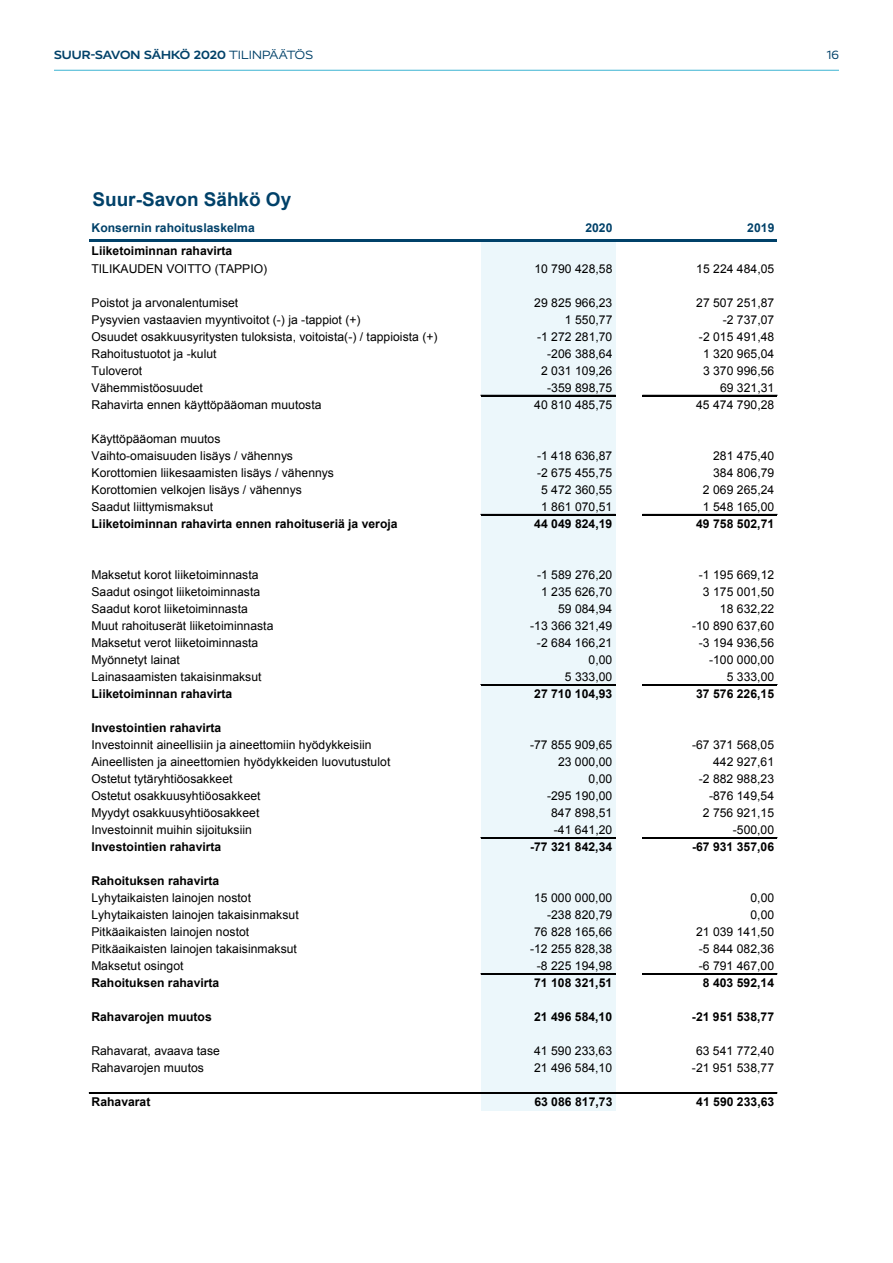
<style>
.page{position:relative;width:893px;height:1263px;background:#fff}
.page>*{position:absolute;margin:0;border:0;box-sizing:border-box;transform-origin:0 0}
.t1{font:700 18.9px "Arial";color:#004169}
.t2{font:12.15px/17px "Arial";letter-spacing:.005em;color:#000}
.t3{font:700 12.15px "Arial";letter-spacing:.005em;color:#000}
.t4{font:700 12.15px "Arial";letter-spacing:.005em;color:#004169}
.t5{font:700 12px "Realist Wide";letter-spacing:-.005em;color:#004169}
.t6{font:12px "Realist Wide";color:#004169}
.s1{font-weight:400}
</style>
<div class="page">
<hr style="left:54px;top:70px;width:785px;height:1px;background:#3cb4d2">
<div style="left:481px;top:242px;width:134px;height:868px;background:#ecf7fb"></div>
<hr style="left:481px;top:395px;width:134px;height:1px;background:#000">
<hr style="left:481px;top:514px;width:134px;height:2px;background:#000">
<hr style="left:481px;top:684px;width:134px;height:2px;background:#000">
<hr style="left:481px;top:837px;width:134px;height:2px;background:#000">
<hr style="left:481px;top:973px;width:134px;height:1px;background:#000">
<hr style="left:481px;top:974px;width:134px;height:1px;background:#000">
<hr style="left:89px;top:239px;width:688px;height:3px;background:#004169">
<hr style="left:643px;top:395px;width:134px;height:1px;background:#000">
<hr style="left:643px;top:514px;width:134px;height:2px;background:#000">
<hr style="left:643px;top:684px;width:134px;height:2px;background:#000">
<hr style="left:643px;top:837px;width:134px;height:2px;background:#000">
<hr style="left:643px;top:973px;width:134px;height:1px;background:#000">
<hr style="left:643px;top:974px;width:134px;height:1px;background:#000">
<hr style="left:89px;top:1092px;width:688px;height:1px;background:#000">
<hr style="left:89px;top:1093px;width:688px;height:1px;background:#000">
<p class="t5" style="left:54px;top:48px;width:260px">SUUR-SAVON SÄHKÖ 2020 <span class="s1">TILINPÄÄTÖS</span></p>
<p class="t6" style="left:827px;top:48px;width:14px">16</p>
<h1 class="t1" style="left:93px;top:187px;width:200px">Suur-Savon Sähkö Oy</h1>
<p class="t4" style="left:92px;top:220px;width:165px">Konsernin rahoituslaskelma</p>
<p class="t4" style="left:585px;top:220px;width:29px">2020</p>
<p class="t4" style="left:747px;top:220px;width:29px">2019</p>
<p class="t3" style="left:92px;top:243px;width:142px">Liiketoiminnan rahavirta</p>
<p class="t2" style="left:92px;top:260px;width:177px">TILIKAUDEN VOITTO (TAPPIO)</p>
<p class="t2" style="left:534px;top:260px;width:80px">10 790 428,58</p>
<p class="t2" style="left:696px;top:260px;width:80px">15 224 484,05</p>
<p class="t2" style="left:92px;top:294px;width:148px">Poistot ja arvonalentumiset</p>
<p class="t2" style="left:534px;top:294px;width:80px">29 825 966,23</p>
<p class="t2" style="left:696px;top:294px;width:80px">27 507 251,87</p>
<p class="t2" style="left:92px;top:311px;width:271px">Pysyvien vastaavien myyntivoitot (-) ja -tappiot (+)</p>
<p class="t2" style="left:565px;top:311px;width:49px">1 550,77</p>
<p class="t2" style="left:723px;top:311px;width:53px">-2 737,07</p>
<p class="t2" style="left:92px;top:328px;width:348px">Osuudet osakkuusyritysten tuloksista, voitoista(-) / tappioista (+)</p>
<p class="t2" style="left:537px;top:328px;width:77px">-1 272 281,70</p>
<p class="t2" style="left:699px;top:328px;width:77px">-2 015 491,48</p>
<p class="t2" style="left:92px;top:345px;width:127px">Rahoitustuotot ja -kulut</p>
<p class="t2" style="left:547px;top:345px;width:67px">-206 388,64</p>
<p class="t2" style="left:703px;top:345px;width:73px">1 320 965,04</p>
<p class="t2" style="left:92px;top:362px;width:52px">Tuloverot</p>
<p class="t2" style="left:541px;top:362px;width:73px">2 031 109,26</p>
<p class="t2" style="left:703px;top:362px;width:73px">3 370 996,56</p>
<p class="t2" style="left:92px;top:379px;width:113px">Vähemmistöosuudet</p>
<p class="t2" style="left:547px;top:379px;width:67px">-359 898,75</p>
<p class="t2" style="left:720px;top:379px;width:56px">69 321,31</p>
<p class="t2" style="left:92px;top:396px;width:231px">Rahavirta ennen käyttöpääoman muutosta</p>
<p class="t2" style="left:534px;top:396px;width:80px">40 810 485,75</p>
<p class="t2" style="left:696px;top:396px;width:80px">45 474 790,28</p>
<p class="t2" style="left:92px;top:430px;width:203px">Käyttöpääoman muutos<br>Vaihto-omaisuuden lisäys / vähennys</p>
<p class="t2" style="left:537px;top:447px;width:77px">-1 418 636,87</p>
<p class="t2" style="left:713px;top:447px;width:63px">281 475,40</p>
<p class="t2" style="left:92px;top:464px;width:244px">Korottomien liikesaamisten lisäys / vähennys</p>
<p class="t2" style="left:537px;top:464px;width:77px">-2 675 455,75</p>
<p class="t2" style="left:713px;top:464px;width:63px">384 806,79</p>
<p class="t2" style="left:92px;top:481px;width:212px">Korottomien velkojen lisäys / vähennys</p>
<p class="t2" style="left:541px;top:481px;width:73px">5 472 360,55</p>
<p class="t2" style="left:703px;top:481px;width:73px">2 069 265,24</p>
<p class="t2" style="left:92px;top:498px;width:123px">Saadut liittymismaksut</p>
<p class="t2" style="left:541px;top:498px;width:73px">1 861 070,51</p>
<p class="t2" style="left:703px;top:498px;width:73px">1 548 165,00</p>
<p class="t3" style="left:92px;top:516px;width:307px">Liiketoiminnan rahavirta ennen rahoituseriä ja veroja</p>
<p class="t3" style="left:534px;top:516px;width:80px">44 049 824,19</p>
<p class="t3" style="left:696px;top:516px;width:80px">49 758 502,71</p>
<p class="t2" style="left:92px;top:566px;width:169px">Maksetut korot liiketoiminnasta</p>
<p class="t2" style="left:537px;top:566px;width:77px">-1 589 276,20</p>
<p class="t2" style="left:699px;top:566px;width:77px">-1 195 669,12</p>
<p class="t2" style="left:92px;top:583px;width:170px">Saadut osingot liiketoiminnasta</p>
<p class="t2" style="left:541px;top:583px;width:73px">1 235 626,70</p>
<p class="t2" style="left:703px;top:583px;width:73px">3 175 001,50</p>
<p class="t2" style="left:92px;top:600px;width:158px">Saadut korot liiketoiminnasta</p>
<p class="t2" style="left:558px;top:600px;width:56px">59 084,94</p>
<p class="t2" style="left:720px;top:600px;width:56px">18 632,22</p>
<p class="t2" style="left:92px;top:617px;width:183px">Muut rahoituserät liiketoiminnasta</p>
<p class="t2" style="left:530px;top:617px;width:84px">-13 366 321,49</p>
<p class="t2" style="left:692px;top:617px;width:84px">-10 890 637,60</p>
<p class="t2" style="left:92px;top:634px;width:168px">Maksetut verot liiketoiminnasta</p>
<p class="t2" style="left:537px;top:634px;width:77px">-2 684 166,21</p>
<p class="t2" style="left:699px;top:634px;width:77px">-3 194 936,56</p>
<p class="t2" style="left:92px;top:651px;width:90px">Myönnetyt lainat</p>
<p class="t2" style="left:589px;top:651px;width:25px">0,00</p>
<p class="t2" style="left:709px;top:651px;width:67px">-100 000,00</p>
<p class="t2" style="left:92px;top:668px;width:172px">Lainasaamisten takaisinmaksut</p>
<p class="t2" style="left:565px;top:668px;width:49px">5 333,00</p>
<p class="t2" style="left:727px;top:668px;width:49px">5 333,00</p>
<p class="t3" style="left:91px;top:686px;width:142px">Liiketoiminnan rahavirta</p>
<p class="t3" style="left:534px;top:686px;width:80px">27 710 104,93</p>
<p class="t3" style="left:696px;top:686px;width:80px">37 576 226,15</p>
<p class="t3" style="left:91px;top:720px;width:131px">Investointien rahavirta</p>
<p class="t2" style="left:91px;top:736px;width:282px">Investoinnit aineellisiin ja aineettomiin hyödykkeisiin</p>
<p class="t2" style="left:530px;top:736px;width:84px">-77 855 909,65</p>
<p class="t2" style="left:692px;top:736px;width:84px">-67 371 568,05</p>
<p class="t2" style="left:91px;top:753px;width:300px">Aineellisten ja aineettomien hyödykkeiden luovutustulot</p>
<p class="t2" style="left:558px;top:753px;width:56px">23 000,00</p>
<p class="t2" style="left:713px;top:753px;width:63px">442 927,61</p>
<p class="t2" style="left:91px;top:770px;width:143px">Ostetut tytäryhtiöosakkeet</p>
<p class="t2" style="left:589px;top:770px;width:25px">0,00</p>
<p class="t2" style="left:699px;top:770px;width:77px">-2 882 988,23</p>
<p class="t2" style="left:91px;top:787px;width:171px">Ostetut osakkuusyhtiöosakkeet</p>
<p class="t2" style="left:547px;top:787px;width:67px">-295 190,00</p>
<p class="t2" style="left:709px;top:787px;width:67px">-876 149,54</p>
<p class="t2" style="left:91px;top:804px;width:169px">Myydyt osakkuusyhtiöosakkeet</p>
<p class="t2" style="left:551px;top:804px;width:63px">847 898,51</p>
<p class="t2" style="left:703px;top:804px;width:73px">2 756 921,15</p>
<p class="t2" style="left:91px;top:821px;width:162px">Investoinnit muihin sijoituksiin</p>
<p class="t2" style="left:554px;top:821px;width:60px">-41 641,20</p>
<p class="t2" style="left:733px;top:821px;width:43px">-500,00</p>
<p class="t3" style="left:91px;top:839px;width:131px">Investointien rahavirta</p>
<p class="t3" style="left:530px;top:839px;width:84px">-77 321 842,34</p>
<p class="t3" style="left:692px;top:839px;width:84px">-67 931 357,06</p>
<p class="t3" style="left:91px;top:873px;width:129px">Rahoituksen rahavirta</p>
<p class="t2" style="left:91px;top:889px;width:161px">Lyhytaikaisten lainojen nostot</p>
<p class="t2" style="left:534px;top:889px;width:80px">15 000 000,00</p>
<p class="t2" style="left:750px;top:889px;width:25px">0,00</p>
<p class="t2" style="left:91px;top:906px;width:209px">Lyhytaikaisten lainojen takaisinmaksut</p>
<p class="t2" style="left:547px;top:906px;width:67px">-238 820,79</p>
<p class="t2" style="left:750px;top:906px;width:25px">0,00</p>
<p class="t2" style="left:91px;top:923px;width:159px">Pitkäaikaisten lainojen nostot</p>
<p class="t2" style="left:534px;top:923px;width:80px">76 828 165,66</p>
<p class="t2" style="left:696px;top:923px;width:80px">21 039 141,50</p>
<p class="t2" style="left:91px;top:941px;width:207px">Pitkäaikaisten lainojen takaisinmaksut</p>
<p class="t2" style="left:530px;top:941px;width:84px">-12 255 828,38</p>
<p class="t2" style="left:699px;top:941px;width:77px">-5 844 082,36</p>
<p class="t2" style="left:91px;top:958px;width:94px">Maksetut osingot</p>
<p class="t2" style="left:537px;top:958px;width:77px">-8 225 194,98</p>
<p class="t2" style="left:699px;top:958px;width:77px">-6 791 467,00</p>
<p class="t3" style="left:91px;top:975px;width:129px">Rahoituksen rahavirta</p>
<p class="t3" style="left:534px;top:975px;width:80px">71 108 321,51</p>
<p class="t3" style="left:703px;top:975px;width:73px">8 403 592,14</p>
<p class="t3" style="left:91px;top:1009px;width:122px">Rahavarojen muutos</p>
<p class="t3" style="left:534px;top:1009px;width:80px">21 496 584,10</p>
<p class="t3" style="left:692px;top:1009px;width:84px">-21 951 538,77</p>
<p class="t2" style="left:91px;top:1043px;width:130px">Rahavarat, avaava tase</p>
<p class="t2" style="left:534px;top:1043px;width:80px">41 590 233,63</p>
<p class="t2" style="left:696px;top:1043px;width:80px">63 541 772,40</p>
<p class="t2" style="left:91px;top:1060px;width:114px">Rahavarojen muutos</p>
<p class="t2" style="left:534px;top:1060px;width:80px">21 496 584,10</p>
<p class="t2" style="left:692px;top:1060px;width:84px">-21 951 538,77</p>
<p class="t3" style="left:92px;top:1094px;width:60px">Rahavarat</p>
<p class="t3" style="left:534px;top:1094px;width:80px">63 086 817,73</p>
<p class="t3" style="left:696px;top:1094px;width:80px">41 590 233,63</p>
</div>
